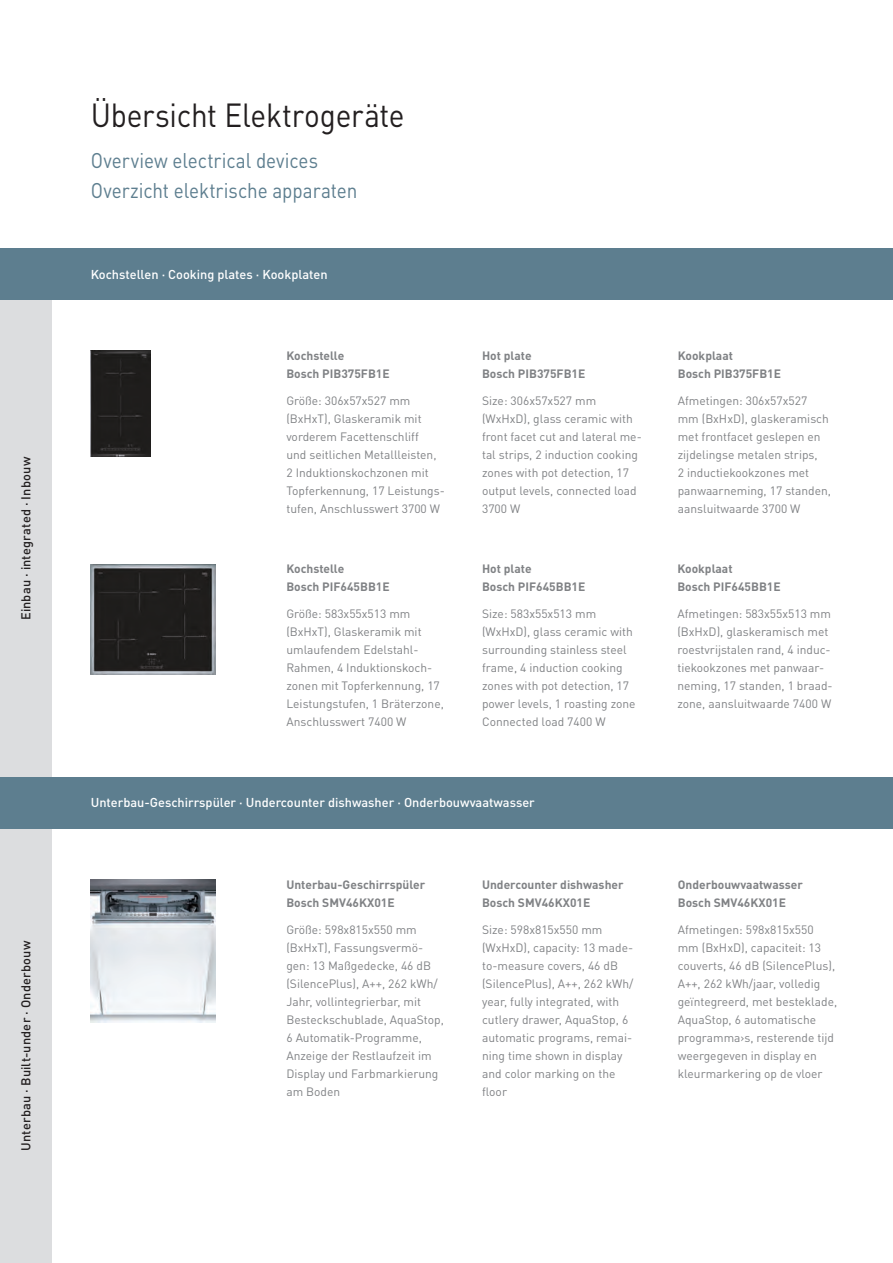
<style>
.page{position:relative;width:893px;height:1263px;background:#fff}
.page>*{position:absolute;margin:0;border:0;box-sizing:border-box;transform-origin:0 0}
.t1{font:33px "DINOT";letter-spacing:-.01em;color:#231f20;scale:.9 1}
.t2{font:21px/30px "DINOT";letter-spacing:-.005em;color:#5d7e8f;scale:.9 1}
.t3{font:500 12.75px "DINOT";color:#fff}
.t4{font:500 12.75px "DINOT";letter-spacing:.015em;color:#231f20}
.t5{font:12px/18px "DINOT";color:#808285}
.t6{font:700 12px/18px "DINOT";color:#808285}
</style>
<div class="page">
<img style="left:91px;top:565px;width:124px;height:109px">
<img style="left:91px;top:351px;width:60px;height:105px">
<div style="left:0;top:300px;width:51px;height:477px;background:#dcdddf"></div>
<div style="left:0;top:828px;width:51px;height:435px;background:#dcdddf"></div>
<img style="left:91px;top:879px;width:124px;height:144px">
<div style="left:0;top:249px;width:893px;height:51px;background:#5d7e8f"></div>
<div style="left:0;top:777px;width:893px;height:51px;background:#5d7e8f"></div>
<p class="t4" style="left:16px;top:620px;width:165px;rotate:-90deg">Einbau · integrated · Inbouw</p>
<p class="t4" style="left:16px;top:1151px;width:212px;rotate:-90deg">Unterbau · Built-under · Onderbouw</p>
<h1 class="t1" style="left:91px;top:90px;width:350px">Übersicht Elektrogeräte</h1>
<h2 class="t2" style="left:91px;top:143px;width:298px">Overview electrical devices<br>Overzicht elektrische apparaten</h2>
<p class="t3" style="left:91px;top:264px;width:238px">Kochstellen · Cooking plates · Kookplaten</p>
<p class="t6" style="left:286px;top:346px;width:105px">Kochstelle<br>Bosch PIB375FB1E</p>
<p class="t5" style="left:286px;top:391px;width:160px">Größe: 306x57x527 mm (BxHxT), Glaskeramik mit vorderem Facettenschliff<br>und seitlichen Metallleisten,<br>2 Induktionskochzonen mit<br>Topferkennung, 17 Leistungs&shy;tufen, Anschlusswert 3700 W</p>
<p class="t6" style="left:286px;top:559px;width:105px">Kochstelle<br>Bosch PIF645BB1E</p>
<p class="t5" style="left:286px;top:604px;width:159px">Größe: 583x55x513 mm (BxHxT), Glaskeramik mit umlaufendem Edelstahl-<br>Rahmen, 4 Induktionskoch&shy;zonen mit Topferkennung, 17<br>Leistungstufen, 1 Bräterzone,<br>Anschlusswert 7400 W</p>
<p class="t6" style="left:482px;top:346px;width:105px">Hot plate<br>Bosch PIB375FB1E</p>
<p class="t5" style="left:482px;top:391px;width:161px">Size: 306x57x527 mm (WxHxD), glass ceramic with front facet cut and lateral me&shy;tal strips, 2 induction cooking zones with pot detection, 17 output levels, connected load<br>3700 W</p>
<p class="t6" style="left:482px;top:559px;width:105px">Hot plate<br>Bosch PIF645BB1E</p>
<p class="t5" style="left:482px;top:604px;width:155px">Size: 583x55x513 mm (WxHxD), glass ceramic with surrounding stainless steel frame, 4 induction cooking zones with pot detection, 17 power levels, 1 roasting zone<br>Connected load 7400 W</p>
<p class="t3" style="left:91px;top:793px;width:446px">Unterbau-Geschirrspüler · Undercounter dishwasher · Onderbouwvaatwasser</p>
<p class="t6" style="left:286px;top:874px;width:140px">Unterbau-Geschirrspüler<br>Bosch SMV46KX01E</p>
<p class="t5" style="left:286px;top:919px;width:159px">Größe: 598x815x550 mm (BxHxT), Fassungsvermö&shy;gen: 13 Maßgedecke, 46 dB (SilencePlus), A++, 262 kWh/<br>Jahr, vollintegrierbar, mit<br>Besteckschublade, AquaStop,<br>6 Automatik-Programme,<br>Anzeige der Restlaufzeit im<br>Display und Farbmarkierung am Boden</p>
<p class="t6" style="left:482px;top:874px;width:143px">Undercounter dishwasher<br>Bosch SMV46KX01E</p>
<p class="t5" style="left:482px;top:919px;width:153px">Size: 598x815x550 mm (WxHxD), capacity: 13 made&shy;to-measure covers, 46 dB (SilencePlus), A++, 262 kWh/ year, fully integrated, with cutlery drawer, AquaStop, 6 automatic programs, remai&shy;ning time shown in display and color marking on the floor</p>
<p class="t6" style="left:678px;top:346px;width:105px">Kookplaat<br>Bosch PIB375FB1E</p>
<p class="t5" style="left:678px;top:391px;width:155px">Afmetingen: 306x57x527 mm (BxHxD), glaskeramisch met frontfacet geslepen en zijdelingse metalen strips,<br>2 inductiekookzones met panwaarneming, 17 standen, aansluitwaarde 3700 W</p>
<p class="t6" style="left:677px;top:559px;width:105px">Kookplaat<br>Bosch PIF645BB1E</p>
<p class="t5" style="left:677px;top:604px;width:157px">Afmetingen: 583x55x513 mm (BxHxD), glaskeramisch met roestvrijstalen rand, 4 induc&shy;tiekookzones met panwaar&shy;neming, 17 standen, 1 braad&shy;zone, aansluitwaarde 7400 W</p>
<p class="t6" style="left:678px;top:874px;width:127px">Onderbouwvaatwasser<br>Bosch SMV46KX01E</p>
<p class="t5" style="left:678px;top:919px;width:161px">Afmetingen: 598x815x550 mm (BxHxD), capaciteit: 13 couverts, 46 dB (SilencePlus),<br>A++, 262 kWh/jaar, volledig geïntegreerd, met besteklade,<br>AquaStop, 6 automatische programma›s, resterende tijd weergegeven in display en kleurmarkering op de vloer</p>
</div>
